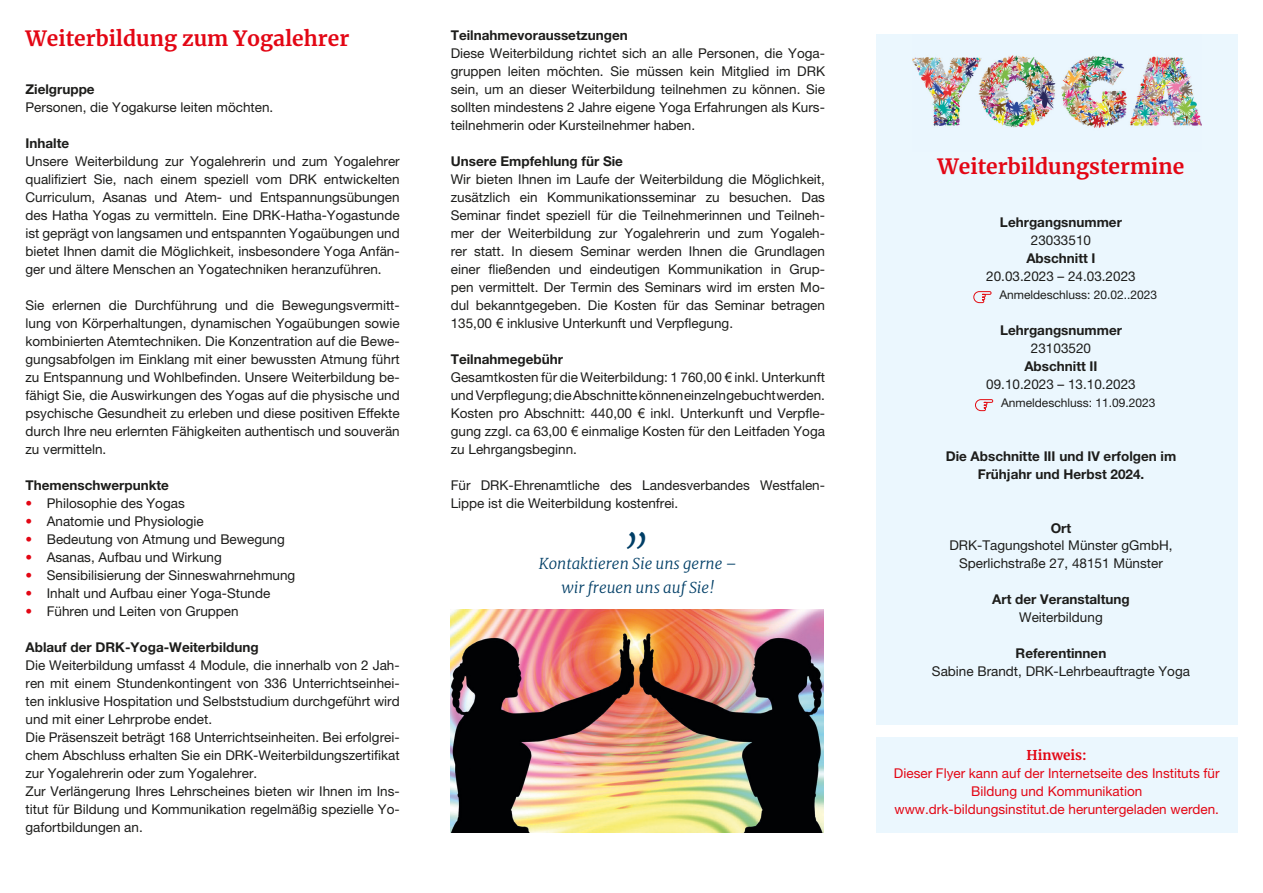
<style>
.page{position:relative;width:1263px;height:893px;background:#fff}
.page>*{position:absolute;margin:0;border:0;box-sizing:border-box;transform-origin:0 0}
.t1{font:italic 300 45px "Merriweather";color:#003e66}
.t2{font:700 21px "Merriweather";color:#e30614}
.t3{font:italic 300 15px/23.7px "Merriweather";color:#003e66;text-align:center}
.t4{font:13.5px/18px "Helvetica Neue";color:#1d1d1b;text-align:justify}
.t5{font:700 13.5px/18px "Helvetica Neue";color:#1d1d1b;text-align:center}
.t6{font:13.5px/18px "Helvetica Neue";color:#e30614;text-align:center}
.t7{font:700 13.5px "Merriweather";color:#e30614}
.t8{font:12px "Helvetica Neue";color:#1d1d1b}
.s1{color:#e30614}
</style>
<div class="page">
<div style="left:876px;top:737px;width:361px;height:95px;background:#ebf7fe"></div>
<div style="left:876px;top:34px;width:361px;height:690px;background:#ebf7fe"></div>
<svg style="left:973px;top:291px;width:19px;height:12px"></svg>
<svg style="left:975px;top:399px;width:19px;height:12px"></svg>
<img style="left:912px;top:55px;width:289px;height:73px">
<img style="left:451px;top:609px;width:373px;height:223px">
<h2 class="t2" style="left:26px;top:22px;width:325px">Weiterbildung zum Yogalehrer</h2>
<p class="t5" style="left:26px;top:80px;width:71px">Zielgruppe</p>
<p class="t4" style="left:26px;top:98px;width:249px">Personen, die Yogakurse leiten möchten.</p>
<p class="t5" style="left:26px;top:134px;width:45px">Inhalte</p>
<p class="t4" style="left:26px;top:152px;width:376px">Unsere Weiterbildung zur Yogalehrerin und zum Yogalehrer qualifiziert Sie, nach einem speziell vom DRK entwickelten Curriculum, Asanas und Atem- und Entspannungsübungen des Hatha Yogas zu vermitteln. Eine DRK-Hatha-Yogastunde ist geprägt von langsamen und entspannten Yogaübungen und bietet Ihnen damit die Möglichkeit, insbesondere Yoga Anfän&shy;ger und ältere Menschen an Yogatechniken heranzuführen.</p>
<p class="t4" style="left:26px;top:296px;width:376px">Sie erlernen die Durchführung und die Bewegungsvermitt&shy;lung von Körperhaltungen, dynamischen Yogaübungen sowie kombinierten Atemtechniken. Die Konzentration auf die Bewe&shy;gungsabfolgen im Einklang mit einer bewussten Atmung führt zu Entspannung und Wohlbefinden. Unsere Weiterbildung be&shy;fähigt Sie, die Auswirkungen des Yogas auf die physische und psychische Gesundheit zu erleben und diese positiven Effekte durch Ihre neu erlernten Fähigkeiten authentisch und souverän zu vermitteln.</p>
<p class="t5" style="left:26px;top:476px;width:145px">Themenschwerpunkte</p>
<p class="t4" style="left:26px;top:494px;width:161px"><span class="s1">•</span> Philosophie des Yogas</p>
<p class="t4" style="left:26px;top:512px;width:180px"><span class="s1">•</span> Anatomie und Physiologie</p>
<p class="t4" style="left:26px;top:530px;width:261px"><span class="s1">•</span> Bedeutung von Atmung und Bewegung</p>
<p class="t4" style="left:26px;top:548px;width:198px"><span class="s1">•</span> Asanas, Aufbau und Wirkung</p>
<p class="t4" style="left:26px;top:566px;width:271px"><span class="s1">•</span> Sensibilisierung der Sinneswahrnehmung</p>
<p class="t4" style="left:26px;top:584px;width:246px"><span class="s1">•</span> Inhalt und Aufbau einer Yoga-Stunde</p>
<p class="t4" style="left:26px;top:602px;width:215px"><span class="s1">•</span> Führen und Leiten von Gruppen</p>
<p class="t5" style="left:26px;top:638px;width:235px">Ablauf der DRK-Yoga-Weiterbildung</p>
<p class="t4" style="left:26px;top:656px;width:376px;text-align:left">Die Weiterbildung umfasst 4 Module, die innerhalb von 2 Jah&shy;ren mit einem Stundenkontingent von 336 Unterrichtseinhei&shy;ten inklusive Hospitation und Selbststudium durchgeführt wird und mit einer Lehrprobe endet.<br>Die Präsenszeit beträgt 168 Unterrichtseinheiten. Bei erfolgrei&shy;chem Abschluss erhalten Sie ein DRK-Weiterbildungszertifikat zur Yogalehrerin oder zum Yogalehrer.<br>Zur Verlängerung Ihres Lehrscheines bieten wir Ihnen im Ins&shy;titut für Bildung und Kommunikation regelmäßig spezielle Yo&shy;gafortbildungen an.</p>
<p class="t5" style="left:451px;top:26px;width:178px">Teilnahmevoraussetzungen</p>
<p class="t4" style="left:451px;top:44px;width:376px">Diese Weiterbildung richtet sich an alle Personen, die Yoga&shy;gruppen leiten möchten. Sie müssen kein Mitglied im DRK sein, um an dieser Weiterbildung teilnehmen zu können. Sie sollten mindestens 2 Jahre eigene Yoga Erfahrungen als Kurs&shy;teilnehmerin oder Kursteilnehmer haben.</p>
<p class="t5" style="left:451px;top:152px;width:174px">Unsere Empfehlung für Sie</p>
<p class="t4" style="left:451px;top:170px;width:376px">Wir bieten Ihnen im Laufe der Weiterbildung die Möglichkeit, zusätzlich ein Kommunikationsseminar zu besuchen. Das Seminar findet speziell für die Teilnehmerinnen und Teilneh&shy;mer der Weiterbildung zur Yogalehrerin und zum Yogaleh&shy;rer statt. In diesem Seminar werden Ihnen die Grundlagen einer fließenden und eindeutigen Kommunikation in Grup&shy;pen vermittelt. Der Termin des Seminars wird im ersten Mo&shy;dul bekanntgegeben. Die Kosten für das Seminar betragen 135,00 € inklusive Unterkunft und Verpflegung.</p>
<p class="t5" style="left:451px;top:350px;width:114px">Teilnahmegebühr</p>
<p class="t4" style="left:451px;top:368px;width:376px">Gesamtkosten für die Weiterbildung: 1 760,00 € inkl. Unterkunft und Verpflegung; die Abschnitte können einzeln gebucht werden.<br>Kosten pro Abschnitt: 440,00 € inkl. Unterkunft und Verpfle&shy;gung zzgl. ca 63,00 € einmalige Kosten für den Leitfaden Yoga zu Lehrgangsbeginn.</p>
<p class="t4" style="left:451px;top:476px;width:376px">Für DRK-Ehrenamtliche des Landesverbandes Westfalen-<br>Lippe ist die Weiterbildung kostenfrei.</p>
<h1 class="t1" style="left:625px;top:487px;width:27px">„</h1>
<p class="t3" style="left:539px;top:551px;width:200px">Kontaktieren Sie uns gerne – wir freuen uns auf Sie!</p>
<h2 class="t2" style="left:937px;top:150px;width:248px">Weiterbildungstermine</h2>
<p class="t5" style="left:1000px;top:213px;width:123px">Lehrgangsnummer</p>
<p class="t4" style="left:1031px;top:231px;width:62px">23033510</p>
<p class="t5" style="left:1026px;top:249px;width:71px">Abschnitt I</p>
<p class="t4" style="left:986px;top:267px;width:151px">20.03.2023 – 24.03.2023</p>
<p class="t8" style="left:999px;top:288px;width:159px">Anmeldeschluss: 20.02..2023</p>
<p class="t5" style="left:1000px;top:321px;width:123px">Lehrgangsnummer</p>
<p class="t4" style="left:1031px;top:339px;width:62px">23103520</p>
<p class="t5" style="left:1024px;top:357px;width:75px">Abschnitt II</p>
<p class="t4" style="left:986px;top:375px;width:151px">09.10.2023 – 13.10.2023</p>
<p class="t8" style="left:1001px;top:396px;width:156px">Anmeldeschluss: 11.09.2023</p>
<p class="t5" style="left:946px;top:447px;width:232px">Die Abschnitte III und IV erfolgen im<br>Frühjahr und Herbst 2024.</p>
<p class="t5" style="left:1051px;top:519px;width:22px">Ort</p>
<p class="t4" style="left:949px;top:536px;width:225px;text-align:center">DRK-Tagungshotel Münster gGmbH,<br>Sperlichstraße 27, 48151 Münster</p>
<p class="t5" style="left:992px;top:590px;width:139px">Art der Veranstaltung</p>
<p class="t4" style="left:1019px;top:608px;width:85px">Weiterbildung</p>
<p class="t5" style="left:1015px;top:644px;width:92px">Referentinnen</p>
<p class="t4" style="left:932px;top:662px;width:260px">Sabine Brandt, DRK-Lehrbeauftragte Yoga</p>
<p class="t7" style="left:1027px;top:745px;width:62px">Hinweis:</p>
<p class="t6" style="left:894px;top:764px;width:327px">Dieser Flyer kann auf der Internetseite des Instituts für<br>Bildung und Kommunikation www.drk-bildungsinstitut.de heruntergeladen werden.</p>
</div>
